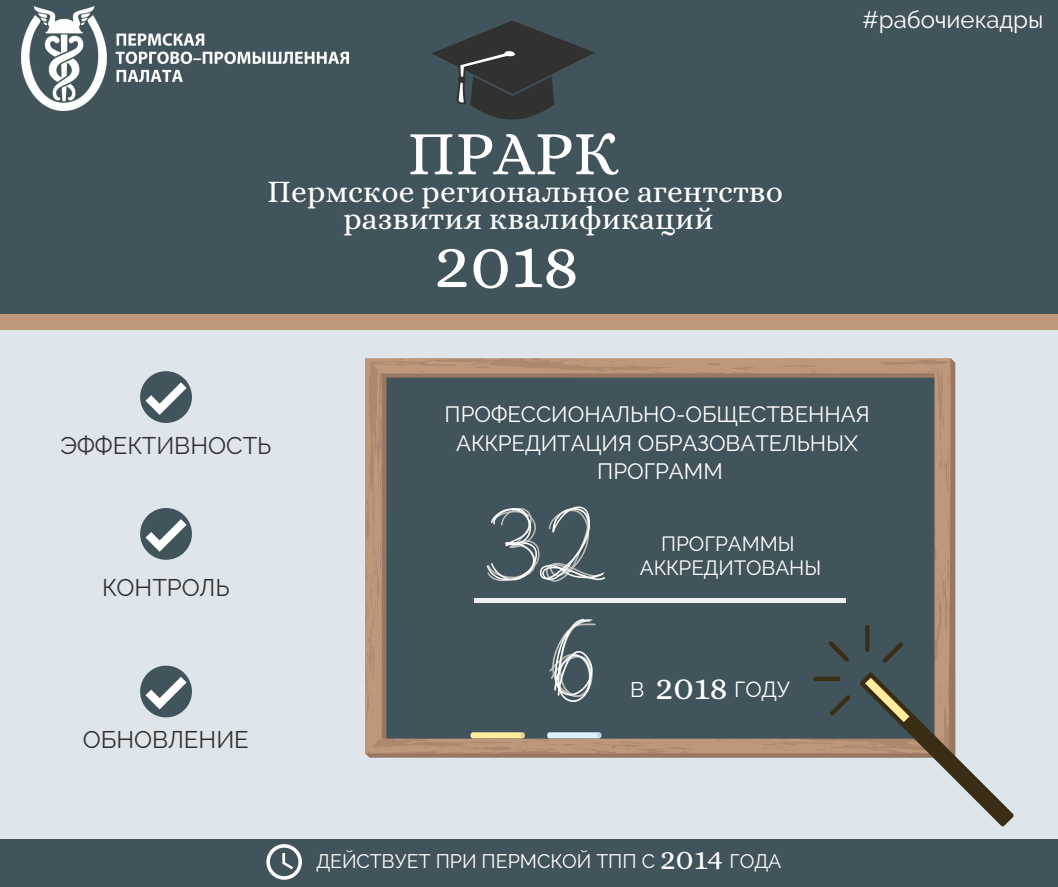
<style>
.page{position:relative;width:1058px;height:887px;background:#fff}
.page>*{position:absolute;margin:0;border:0;box-sizing:border-box;transform-origin:0 0}
.t1{font:84px "Alice";color:#fff}
.t2{font:72px "Alice";color:#fff}
.t3{font:63px "Alice";color:#fff}
.t4{font:36px "Alice";color:#fff}
.t5{font:31.5px/27px "Alice";color:#fff;text-align:center}
.t6{font:24px "Raleway";color:#313131}
.t7{font:24px "Raleway";color:#fff}
.t8{font:24px "Raleway";color:#34313a}
.t9{font:22.05px/28.3px "Raleway";color:#fff;text-align:center}
.t10{font:20.55px/24.2px "Raleway";color:#fff;text-align:center}
.t11{font:19.5px "Raleway";color:#fff}
.s1{font-family:"Raleway";font-size:21.15px}
.s2{font-family:"Raleway";font-size:21.75px}
.s3{font-family:"Alice";font-size:31.5px}
</style>
<div class="page">
<div style="left:0;top:0;width:1058px;height:886px;background:#41545b"></div>
<div style="left:0;top:326px;width:1058px;height:560px;background:#dfe6eb"></div>
<div style="left:0;top:839px;width:1058px;height:47px;background:#41545b"></div>
<svg style="left:365px;top:358px;width:590px;height:399px;background:#545e5f"></svg>
<div style="left:0;top:314px;width:1058px;height:15px;background:#bf977b"></div>
<img style="left:22px;top:7px;width:326px;height:103px">
<svg style="left:432px;top:21px;width:163px;height:99px"></svg>
<svg style="left:486px;top:506px;width:119px;height:76px;background:#5f6f74"></svg>
<svg style="left:549px;top:618px;width:46px;height:84px;background:#6b797e"></svg>
<svg style="left:859px;top:672px;width:154px;height:154px"></svg>
<svg style="left:827px;top:639px;width:23px;height:24px"></svg>
<svg style="left:881px;top:641px;width:23px;height:23px"></svg>
<svg style="left:865px;top:625px;width:4px;height:27px"></svg>
<svg style="left:813px;top:676px;width:27px;height:5px"></svg>
<svg style="left:828px;top:693px;width:23px;height:24px"></svg>
<div style="left:474px;top:597px;width:371px;height:5px;background:#eff0f2"></div>
<svg style="left:266px;top:844px;width:36px;height:35px"></svg>
<svg style="left:140px;top:371px;width:52px;height:52px"></svg>
<svg style="left:140px;top:508px;width:52px;height:51px"></svg>
<svg style="left:140px;top:665px;width:52px;height:52px"></svg>
<h3 class="t3" style="left:407px;top:117px;width:214px">ПРАРК</h3>
<h3 class="t5" style="left:267px;top:178px;width:517px">Пермское региональное агентство развития квалификаций</h3>
<h2 class="t2" style="left:434px;top:221px;width:147px">2018</h2>
<p class="t7" style="left:862px;top:6px;width:182px">#рабочиекадры</p>
<p class="t8" style="left:60px;top:431px;width:212px">ЭФФЕКТИВНОСТЬ</p>
<p class="t6" style="left:102px;top:573px;width:129px">КОНТРОЛЬ</p>
<p class="t6" style="left:83px;top:725px;width:168px">ОБНОВЛЕНИЕ</p>
<p class="t9" style="left:444px;top:400px;width:427px">ПРОФЕССИОНАЛЬНО-ОБЩЕСТВЕННАЯ<br>АККРЕДИТАЦИЯ ОБРАЗОВАТЕЛЬНЫХ<br>ПРОГРАММ</p>
<h1 class="t1" style="left:682px;top:387px;width:171px">2018</h1>
<p class="t10" style="left:640px;top:532px;width:183px">ПРОГРАММЫ<br>АККРЕДИТОВАНЫ</p>
<h3 class="t4" style="left:630px;top:666px;width:161px"><span class="s1">В</span> 2018 <span class="s2">ГОДУ</span></h3>
<p class="t11" style="left:316px;top:850px;width:466px">ДЕЙСТВУЕТ ПРИ ПЕРМСКОЙ ТПП С <span class="s3">2014</span> ГОДА</p>
</div>
